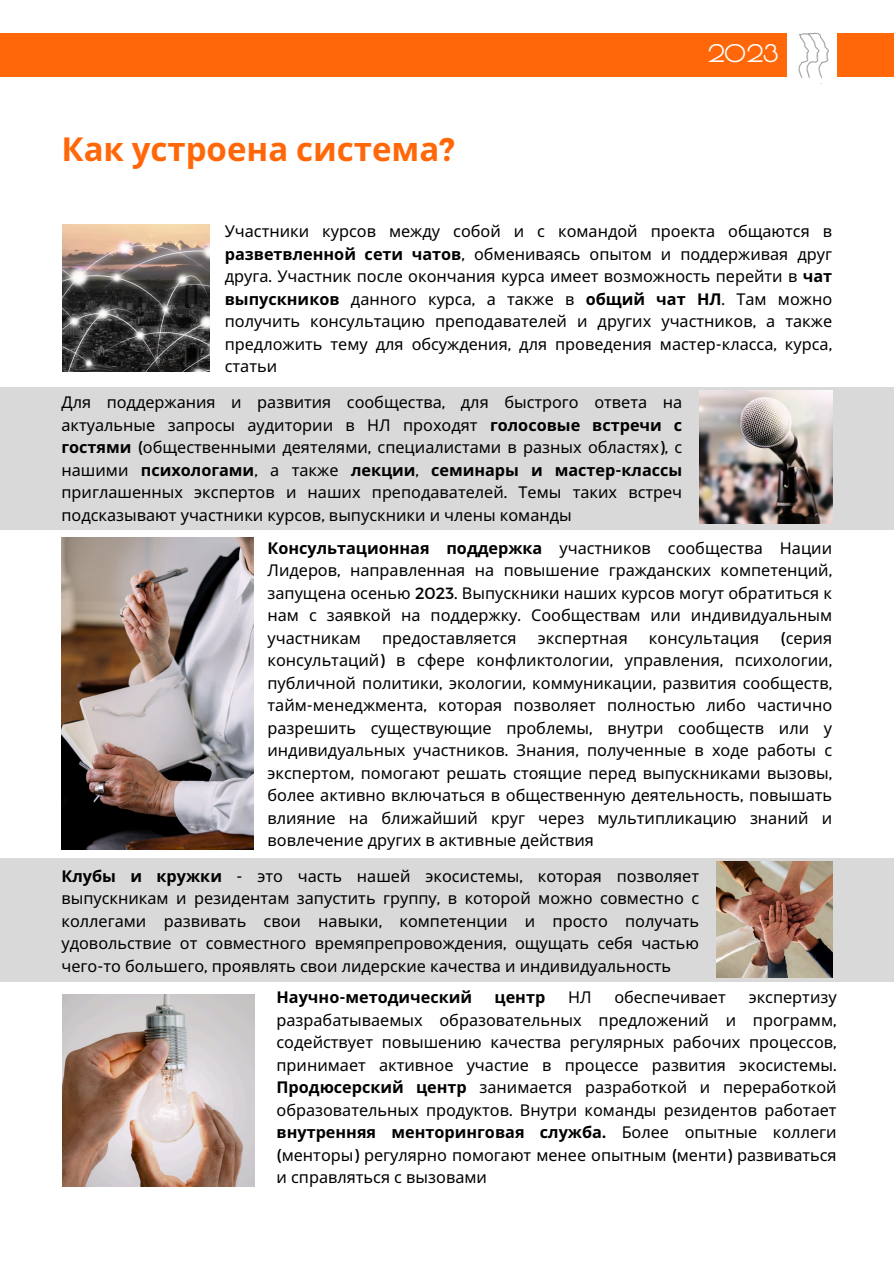
<style>
.page{position:relative;width:894px;height:1264px;background:#fff}
.page>*{position:absolute;margin:0;border:0;box-sizing:border-box;transform-origin:0 0}
.t1{font:700 33px "Noto Sans";color:#ff6709}
.t2{font:700 23.7px "Poiret One";color:#fff}
.t3{font:16.2px/22.5px "Noto Sans";color:#000;text-align:justify}
.t4{font:700 16.2px "Noto Sans";color:#000}
.s1{font-family:"Montserrat"}
.s2{font-weight:700}
.s3{font-family:"Montserrat";font-weight:700}
</style>
<div class="page">
<div style="left:0;top:33px;width:786px;height:44px;background:#ff6709"></div>
<img style="left:798px;top:32px;width:31px;height:46px">
<div style="left:836px;top:33px;width:57px;height:44px;background:#ff6709"></div>
<div style="left:0;top:858px;width:893px;height:123px;background:#d9d9d9"></div>
<div style="left:0;top:387px;width:893px;height:142px;background:#d9d9d9"></div>
<img style="left:63px;top:224px;width:147px;height:147px">
<img style="left:699px;top:391px;width:132px;height:132px">
<img style="left:716px;top:861px;width:115px;height:116px">
<img style="left:63px;top:994px;width:192px;height:192px">
<img style="left:61px;top:537px;width:192px;height:312px">
<p class="t1" style="left:61px;top:125px;width:395px">Как устроена система<span class="s1">?</span></p>
<p class="t2" style="left:707px;top:40px;width:73px">2023</p>
<p class="t3" style="left:225px;top:220px;width:608px">Участники курсов между собой и с командой проекта общаются в <span class="s2">разветвленной сети чатов</span><span class="s1">,</span> обмениваясь опытом и поддерживая друг друга<span class="s1">.</span> Участник после окончания курса имеет возможность перейти в <span class="s2">чат выпускников</span> данного курса<span class="s1">,</span> а также в <span class="s2">общий чат НЛ</span><span class="s1">.</span> Там можно получить консультацию преподавателей и других участников<span class="s1">,</span> а также предложить тему для обсуждения<span class="s1">,</span> для проведения мастер<span class="s1">-</span>класса<span class="s1">,</span> курса<span class="s1">,</span></p>
<p class="t3" style="left:225px;top:355px;width:54px">статьи</p>
<p class="t3" style="left:61px;top:391px;width:622px">Для поддержания и развития сообщества<span class="s1">,</span> для быстрого ответа на актуальные запросы аудитории в НЛ проходят <span class="s2">голосовые встречи с гостями</span> <span class="s1">(</span>общественными деятелями<span class="s1">,</span> специалистами в разных областях<span class="s1">),</span> с нашими <span class="s2">психологами</span><span class="s1">,</span> а также <span class="s2">лекции</span><span class="s1">,</span> <span class="s2">семинары и мастер</span><span class="s3">-</span><span class="s2">классы </span>приглашенных экспертов и наших преподавателей<span class="s1">.</span> Темы таких встреч подсказывают участники курсов<span class="s1">,</span> выпускники и члены команды</p>
<p class="t3" style="left:267px;top:536px;width:566px"><span class="s2">Консультационная поддержка</span> участников сообщества Нации Лидеров<span class="s1">,</span> направленная на повышение гражданских компетенций<span class="s1">, </span>запущена осенью <span class="s1">2023.</span> Выпускники наших курсов могут обратиться к нам с заявкой на поддержку<span class="s1">.</span> Сообществам или индивидуальным участникам</p>
<p class="t3" style="left:267px;top:626px;width:566px;text-indent:513px"><span class="s1">(</span>серия консультаций<span class="s1">)</span> в сфере конфликтологии<span class="s1">,</span> управления<span class="s1">,</span> психологии<span class="s1">, </span>публичной политики<span class="s1">,</span> экологии<span class="s1">,</span> коммуникации<span class="s1">,</span> развития сообществ<span class="s1">, </span>тайм<span class="s1">-</span>менеджмента<span class="s1">,</span> которая позволяет полностью либо частично разрешить существующие проблемы<span class="s1">,</span> внутри сообществ или у индивидуальных участников<span class="s1">.</span> Знания<span class="s1">,</span> полученные в ходе работы с экспертом<span class="s1">,</span> помогают решать стоящие перед выпускниками вызовы<span class="s1">, </span>более активно включаться в общественную деятельность<span class="s1">,</span> повышать влияние на ближайший круг через мультипликацию знаний и вовлечение других в активные действия</p>
<p class="t3" style="left:61px;top:864px;width:639px"><span class="s2">Клубы и кружки</span> <span class="s1">-</span> это часть нашей экосистемы<span class="s1">,</span> которая позволяет выпускникам и резидентам запустить группу<span class="s1">,</span> в которой можно совместно с коллегами развивать свои навыки<span class="s1">,</span> компетенции и просто получать удовольствие от совместного времяпрепровождения<span class="s1">,</span> ощущать себя частью чего<span class="s1">-</span>то большего<span class="s1">,</span> проявлять свои лидерские качества и индивидуальность</p>
<p class="t3" style="left:382px;top:626px;width:136px">предоставляется</p>
<p class="t3" style="left:537px;top:626px;width:91px">экспертная</p>
<p class="t3" style="left:648px;top:626px;width:112px">консультация</p>
<p class="t4" style="left:276px;top:986px;width:197px">Научно<span class="s1">-</span>методический</p>
<p class="t4" style="left:494px;top:986px;width:52px">центр</p>
<p class="t3" style="left:568px;top:985px;width:25px">НЛ</p>
<p class="t3" style="left:614px;top:985px;width:113px">обеспечивает</p>
<p class="t3" style="left:276px;top:985px;width:561px;text-indent:472px">экспертизу разрабатываемых образовательных предложений и программ<span class="s1">, </span>содействует повышению качества регулярных рабочих процессов<span class="s1">, </span>принимает активное участие в процессе развития экосистемы<span class="s1">.<br></span><span class="s2">Продюсерский центр</span> занимается разработкой и переработкой образовательных продуктов<span class="s1">.</span> Внутри команды резидентов работает <span class="s2">внутренняя менторинговая служба</span><span class="s3">.</span> Более опытные коллеги <span class="s1">(</span>менторы<span class="s1">)</span> регулярно помогают менее опытным <span class="s1">(</span>менти<span class="s1">)</span> развиваться и справляться с вызовами</p>
</div>
